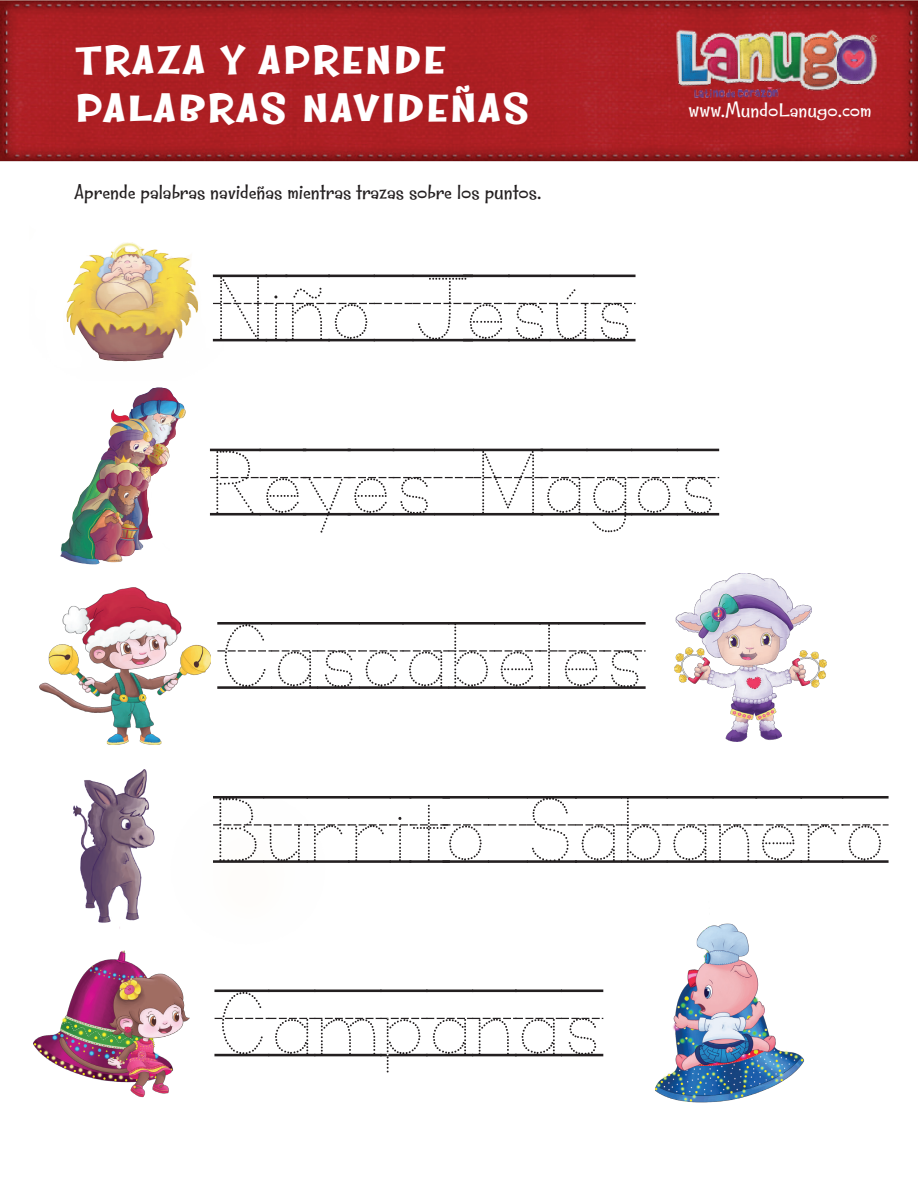
<style>
.page{position:relative;width:918px;height:1188px;background:#fff}
.page>*{position:absolute;margin:0;border:0;box-sizing:border-box;transform-origin:0 0}
.t1{font:105px/173.7px "KG Primary Dots Lined";color:#231f20}
.t2{font:900 40.5px/48.6px "Whipsnapper Wide";letter-spacing:.05em;color:#fff}
.t3{font:21px "Whipsnapper Wide";color:#231f20}
.t4{font:21px "Whipsnapper Wide";color:#fff}
</style>
<div class="page">
<img style="left:73px;top:744px;width:88px;height:144px">
<img style="left:60px;top:387px;width:126px;height:201px">
<img style="left:40px;top:588px;width:171px;height:156px">
<img style="left:33px;top:888px;width:157px;height:210px">
<img style="left:66px;top:242px;width:133px;height:120px">
<img style="left:0;top:0;width:918px;height:161px">
<img style="left:665px;top:17px;width:218px;height:86px">
<img style="left:655px;top:923px;width:150px;height:180px">
<img style="left:675px;top:574px;width:152px;height:168px">
<h2 class="t2" style="left:76px;top:36px;width:455px">TRAZA Y APRENDE<br>PALABRAS NAVIDEÑAS</h2>
<p class="t3" style="left:74px;top:179px;width:468px">Aprende palabras navideñas mientras trazas sobre los puntos.</p>
<h1 class="t1" style="left:213px;top:225px;width:423px">NIÑO JESÚS</h1>
<p class="t4" style="left:688px;top:97px;width:185px">www.MundoLanugo.com</p>
<h1 class="t1" style="left:210px;top:399px;width:679px">REYES MAGOS<br>CASCABELES<br>BURRITO SABANERO</h1>
<h1 class="t1" style="left:215px;top:939px;width:390px">CAMPANAS</h1>
</div>
